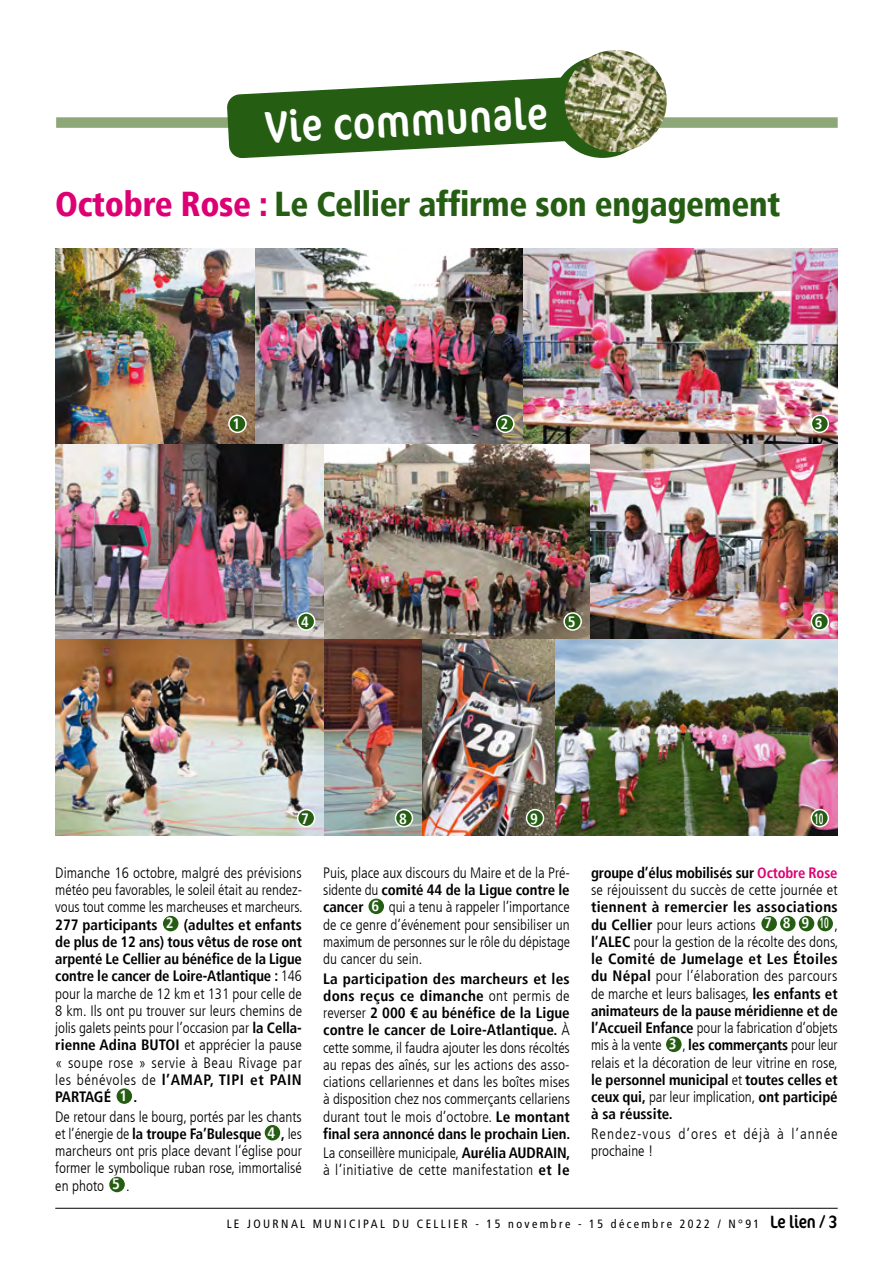
<style>
.page{position:relative;width:893px;height:1263px;background:#fff}
.page>*{position:absolute;margin:0;border:0;box-sizing:border-box;transform-origin:0 0}
.t1{font:condensed 45px "Cocon Pro";color:#fff}
.t2{font:900 condensed 34.5px "Frutiger LT";letter-spacing:-.01em;color:#255e13}
.t3{font:300 condensed 15px/17.2px "Frutiger LT";color:#000;text-align:justify}
.t4{font:700 condensed 15px/17.2px "Frutiger LT";letter-spacing:-.005em;color:#000;text-align:justify}
.t5{font:300 condensed 15px/17.2px "Frutiger LT";letter-spacing:.025em;color:#000}
.t6{font:300 condensed 15px/17.2px "Frutiger LT";letter-spacing:.06em;color:#000}
.t7{font:700 condensed 15px "Frutiger LT";color:#fff}
.t8{font:700 condensed 15px "Frutiger LT";color:#fff;scale:.6 1}
.t9{font:condensed 12px "Frutiger LT";letter-spacing:.2em;color:#000}
.s1{color:#dd0074}
.s2{font-weight:700}
.s3{font-weight:700;color:#fff}
.s4{font-weight:700;color:#dd0074}
.s5{font-weight:300}
.s6{color:#fff}
.s7{font-family:"Cocon Pro";font-size:18px}
</style>
<div class="page">
<hr style="left:55px;top:1208px;width:783px;height:1px;background:#000">
<div style="left:56px;top:117px;width:782px;height:11px;background:#8da778"></div>
<svg style="left:228px;top:77px;width:341px;height:81px"></svg>
<div style="left:551px;top:56px;width:102px;height:102px;background:#255e13;border-radius:50%"></div>
<img style="left:565px;top:50px;width:102px;height:102px;border-radius:51px">
<div style="left:162px;top:915px;width:17px;height:17px;background:#255e13;border-radius:50%"></div>
<div style="left:161px;top:914px;width:19px;height:19px;border:2px solid #fff;border-radius:50%"></div>
<div style="left:116px;top:1087px;width:17px;height:17px;background:#255e13;border-radius:50%"></div>
<div style="left:115px;top:1087px;width:19px;height:18px;border:2px solid #fff;border-radius:50%"></div>
<div style="left:264px;top:1124px;width:17px;height:17px;background:#255e13;border-radius:50%"></div>
<div style="left:263px;top:1123px;width:19px;height:19px;border:2px solid #fff;border-radius:50%"></div>
<div style="left:109px;top:1176px;width:17px;height:17px;background:#255e13;border-radius:50%"></div>
<div style="left:108px;top:1175px;width:18px;height:19px;border:2px solid #fff;border-radius:50%"></div>
<div style="left:368px;top:898px;width:17px;height:17px;background:#255e13;border-radius:50%"></div>
<div style="left:367px;top:897px;width:18px;height:18px;border:2px solid #fff;border-radius:50%"></div>
<div style="left:761px;top:915px;width:17px;height:17px;background:#255e13;border-radius:50%"></div>
<div style="left:760px;top:914px;width:18px;height:19px;border:2px solid #fff;border-radius:50%"></div>
<div style="left:779px;top:915px;width:17px;height:17px;background:#255e13;border-radius:50%"></div>
<div style="left:779px;top:914px;width:18px;height:19px;border:2px solid #fff;border-radius:50%"></div>
<div style="left:798px;top:915px;width:17px;height:17px;background:#255e13;border-radius:50%"></div>
<div style="left:797px;top:914px;width:19px;height:19px;border:2px solid #fff;border-radius:50%"></div>
<div style="left:817px;top:915px;width:17px;height:17px;background:#255e13;border-radius:50%"></div>
<div style="left:816px;top:914px;width:18px;height:19px;border:2px solid #fff;border-radius:50%"></div>
<div style="left:665px;top:1036px;width:17px;height:17px;background:#255e13;border-radius:50%"></div>
<div style="left:665px;top:1035px;width:18px;height:18px;border:2px solid #fff;border-radius:50%"></div>
<img style="left:55px;top:249px;width:782px;height:586px">
<div style="left:229px;top:415px;width:17px;height:17px;background:#255e13;border-radius:50%"></div>
<div style="left:228px;top:415px;width:19px;height:18px;border:2px solid #fff;border-radius:50%"></div>
<div style="left:497px;top:415px;width:17px;height:17px;background:#255e13;border-radius:50%"></div>
<div style="left:496px;top:415px;width:18px;height:18px;border:2px solid #fff;border-radius:50%"></div>
<div style="left:811px;top:415px;width:17px;height:17px;background:#255e13;border-radius:50%"></div>
<div style="left:811px;top:415px;width:18px;height:18px;border:2px solid #fff;border-radius:50%"></div>
<div style="left:298px;top:613px;width:17px;height:17px;background:#255e13;border-radius:50%"></div>
<div style="left:297px;top:612px;width:18px;height:19px;border:2px solid #fff;border-radius:50%"></div>
<div style="left:298px;top:809px;width:17px;height:17px;background:#255e13;border-radius:50%"></div>
<div style="left:297px;top:809px;width:18px;height:18px;border:2px solid #fff;border-radius:50%"></div>
<div style="left:395px;top:809px;width:17px;height:17px;background:#255e13;border-radius:50%"></div>
<div style="left:395px;top:809px;width:18px;height:18px;border:2px solid #fff;border-radius:50%"></div>
<div style="left:526px;top:809px;width:18px;height:17px;background:#255e13;border-radius:50%"></div>
<div style="left:526px;top:809px;width:18px;height:18px;border:2px solid #fff;border-radius:50%"></div>
<div style="left:811px;top:809px;width:17px;height:17px;background:#255e13;border-radius:50%"></div>
<div style="left:811px;top:809px;width:18px;height:18px;border:2px solid #fff;border-radius:50%"></div>
<div style="left:564px;top:613px;width:17px;height:17px;background:#255e13;border-radius:50%"></div>
<div style="left:563px;top:612px;width:19px;height:19px;border:2px solid #fff;border-radius:50%"></div>
<div style="left:811px;top:613px;width:17px;height:17px;background:#255e13;border-radius:50%"></div>
<div style="left:811px;top:612px;width:18px;height:19px;border:2px solid #fff;border-radius:50%"></div>
<h1 class="t1" style="left:264px;top:97px;width:284px;rotate:-3deg">Vie communale</h1>
<h2 class="t2" style="left:55px;top:183px;width:727px"><span class="s1">Octobre Rose :</span> Le Cellier affirme son engagement</h2>
<p class="t7" style="left:233px;top:415px;width:9px">1</p>
<p class="t7" style="left:500px;top:415px;width:9px">2</p>
<p class="t7" style="left:815px;top:415px;width:9px">3</p>
<p class="t7" style="left:301px;top:613px;width:9px">4</p>
<p class="t7" style="left:568px;top:613px;width:9px">5</p>
<p class="t7" style="left:815px;top:613px;width:9px">6</p>
<p class="t7" style="left:301px;top:810px;width:9px">7</p>
<p class="t7" style="left:399px;top:810px;width:9px">8</p>
<p class="t7" style="left:530px;top:810px;width:9px">9</p>
<p class="t8" style="left:814px;top:810px;width:17px">10</p>
<p class="t3" style="left:55px;top:864px;width:249px">Dimanche 16 octobre, malgré des prévisions météo peu favorables, le soleil était au rendez&shy;vous tout comme les marcheuses et marcheurs.<br><span class="s2">277 participants</span> <span class="s3">2</span> <span class="s2">(adultes et enfants de plus de 12 ans) tous vêtus de rose ont arpenté Le Cellier au bénéfice de la Ligue contre le cancer de Loire-Atlantique :</span> 146 pour la marche de 12 km et 131 pour celle de 8 km. Ils ont pu trouver sur leurs chemins de jolis galets peints pour l’occasion par <span class="s2">la Cella&shy;rienne Adina BUTOI</span> et apprécier la pause « soupe rose » servie à Beau Rivage par les bénévoles de <span class="s2">l’AMAP, TIPI et PAIN PARTAGÉ</span> <span class="s3">1</span> <span class="s2">.</span></p>
<p class="t3" style="left:55px;top:1108px;width:248px">De retour dans le bourg, portés par les chants et l’énergie de <span class="s2">la troupe Fa’Bulesque</span> <span class="s3">4</span> <span class="s2">,</span> les marcheurs ont pris place devant l’église pour former le symbolique ruban rose, immortalisé en photo <span class="s3">5</span> .</p>
<p class="t3" style="left:323px;top:864px;width:248px">Puis, place aux discours du Maire et de la Pré&shy;sidente du <span class="s2">comité 44 de la Ligue contre le cancer</span> <span class="s3">6</span> qui a tenu à rappeler l’importance de ce genre d’événement pour sensibiliser un maximum de personnes sur le rôle du dépistage du cancer du sein.</p>
<p class="t3" style="left:323px;top:970px;width:249px"><span class="s2">La participation des marcheurs et les dons reçus ce dimanche</span> ont permis de reverser <span class="s2">2 000 € au bénéfice de la Ligue contre le cancer de Loire-Atlantique.</span> À cette somme, il faudra ajouter les dons récoltés au repas des aînés, sur les actions des asso&shy;ciations cellariennes et dans les boîtes mises à disposition chez nos commerçants cellariens durant tout le mois d’octobre. <span class="s2">Le montant final sera annoncé dans le prochain Lien.</span></p>
<p class="t5" style="left:323px;top:1144px;width:249px">La conseillère municipale, <span class="s2">Aurélia AUDRAIN, </span>à l’initiative de cette manifestation <span class="s2">et le</span></p>
<p class="t3" style="left:591px;top:864px;width:248px"><span class="s2">groupe d’élus mobilisés sur</span> <span class="s4">Octobre Rose </span>se réjouissent du succès de cette journée et</p>
<p class="t4" style="left:591px;top:899px;width:249px">tiennent à remercier les associations du Cellier <span class="s5">pour leurs actions</span> <span class="s6">7 8 9 10</span> <span class="s5">, </span>l’ALEC <span class="s5">pour la gestion de la récolte des dons, </span>le Comité de Jumelage et Les Étoiles du Népal <span class="s5">pour l’élaboration des parcours de marche et leurs balisages,</span> les enfants et animateurs de la pause méridienne et de l’Accueil Enfance <span class="s5">pour la fabrication d’objets mis à la vente</span> <span class="s6">3</span> <span class="s5">,</span> les commerçants <span class="s5">pour leur relais et la décoration de leur vitrine en rose, </span>le personnel municipal <span class="s5">et</span> toutes celles et ceux qui, <span class="s5">par leur implication,</span> ont participé à sa réussite.</p>
<p class="t6" style="left:591px;top:1125px;width:248px">Rendez-vous d’ores et déjà à l’année prochaine !</p>
<p class="t9" style="left:227px;top:1216px;width:612px">LE JOURNAL MUNICIPAL DU CELLIER - 15 novembre - 15 décembre 2022 / N°91 <span class="s7">Le lien / 3</span></p>
</div>
